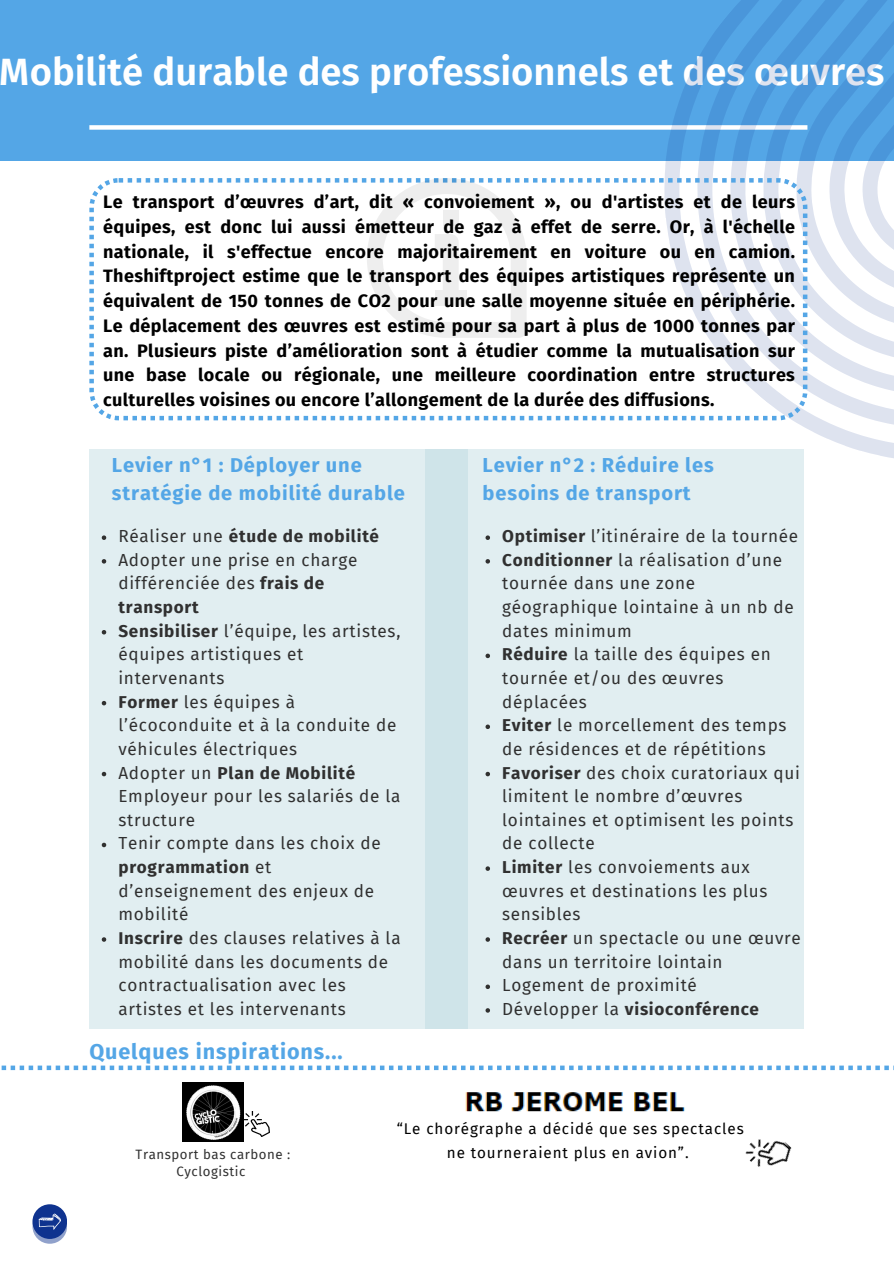
<style>
.page{position:relative;width:894px;height:1264px;background:#fff}
.page>*{position:absolute;margin:0;border:0;box-sizing:border-box;transform-origin:0 0}
.t1{font:600 38.1px "Fira Sans";color:#fff}
.t2{font:700 21.6px "Fira Sans";letter-spacing:.04em;color:#54a6e6}
.t3{font:700 20.1px/28.2px "Fira Sans";letter-spacing:.04em;color:#54a6e6}
.t4{font:700 18px/24.8px "Fira Sans";letter-spacing:.02em;color:#000;text-align:justify}
.t5{font:17.1px/23.7px "Fira Sans";letter-spacing:.04em;color:#303030}
.t6{font:700 17.1px "Fira Sans";letter-spacing:.04em;color:#303030}
.t7{font:15.15px/23.2px "Fira Sans";letter-spacing:.06em;color:#000;text-align:center}
.t8{font:13.2px/17.5px "Fira Sans";letter-spacing:.04em;color:#303030;text-align:center}
.s1{font-weight:700}
.s2{font-weight:400}
</style>
<div class="page">
<div style="left:0;top:0;width:893px;height:161px;background:#54a6e6"></div>
<div style="left:89px;top:125px;width:718px;height:5px;background:#fff"></div>
<svg style="left:646px;top:71px;width:247px;height:387px"></svg>
<svg style="left:692px;top:0;width:201px;height:433px"></svg>
<svg style="left:89px;top:178px;width:718px;height:242px"></svg>
<svg style="left:366px;top:178px;width:160px;height:160px"></svg>
<div style="left:434px;top:290px;width:32px;height:16px;background:#eee"></div>
<div style="left:442px;top:210px;width:16px;height:16px;background:#eee"></div>
<svg style="left:2px;top:1065px;width:887px;height:5px"></svg>
<div style="left:89px;top:449px;width:379px;height:579px;background:#e1eef1"></div>
<div style="left:425px;top:449px;width:379px;height:579px;background:linear-gradient(to right,#daeaee,#e4f0f3)"></div>
<svg style="left:102px;top:535px;width:4px;height:5px"></svg>
<svg style="left:102px;top:559px;width:4px;height:4px"></svg>
<svg style="left:102px;top:630px;width:4px;height:4px"></svg>
<svg style="left:102px;top:701px;width:4px;height:4px"></svg>
<svg style="left:102px;top:771px;width:4px;height:5px"></svg>
<svg style="left:102px;top:842px;width:4px;height:5px"></svg>
<svg style="left:102px;top:937px;width:4px;height:4px"></svg>
<svg style="left:485px;top:535px;width:5px;height:5px"></svg>
<svg style="left:485px;top:559px;width:5px;height:4px"></svg>
<svg style="left:485px;top:653px;width:5px;height:5px"></svg>
<svg style="left:485px;top:724px;width:5px;height:5px"></svg>
<svg style="left:485px;top:771px;width:5px;height:5px"></svg>
<svg style="left:485px;top:866px;width:5px;height:4px"></svg>
<svg style="left:485px;top:937px;width:5px;height:4px"></svg>
<svg style="left:485px;top:984px;width:5px;height:5px"></svg>
<svg style="left:485px;top:1008px;width:5px;height:4px"></svg>
<img style="left:182px;top:1082px;width:61px;height:58px">
<img style="left:243px;top:1111px;width:26px;height:25px">
<img style="left:465px;top:1092px;width:220px;height:20px">
<img style="left:745px;top:1139px;width:47px;height:28px">
<svg style="left:32px;top:1204px;width:35px;height:34px"></svg>
<svg style="left:32px;top:1208px;width:35px;height:35px"></svg>
<svg style="left:38px;top:1213px;width:23px;height:16px"></svg>
<h1 class="t1" style="left:0;top:49px;width:885px">Mobilité durable des professionnels et des œuvres</h1>
<p class="t4" style="left:103px;top:190px;width:693px">Le transport d’œuvres d’art, dit « convoiement », ou d'artistes et de leurs équipes, est donc lui aussi émetteur de gaz à effet de serre. Or, à l'échelle nationale, il s'effectue encore majoritairement en voiture ou en camion.<br>Theshiftproject estime que le transport des équipes artistiques représente un équivalent de 150 tonnes de CO2 pour une salle moyenne située en périphérie.<br>Le déplacement des œuvres est estimé pour sa part à plus de 1000 tonnes par an. Plusieurs piste d’amélioration sont à étudier comme la mutualisation sur une base locale ou régionale, une meilleure coordination entre structures culturelles voisines ou encore l’allongement de la durée des diffusions.</p>
<p class="t3" style="left:112px;top:451px;width:294px">Levier n°1 : Déployer une stratégie de mobilité durable</p>
<p class="t3" style="left:482px;top:451px;width:232px">Levier n°2 : Réduire les besoins de transport</p>
<p class="t5" style="left:502px;top:524px;width:297px"><span class="s1">Optimiser</span> l’itinéraire de la tournée</p>
<p class="t5" style="left:502px;top:548px;width:293px"><span class="s1">Conditionner</span> la réalisation d’une tournée dans une zone géographique lointaine à un nb de dates minimum</p>
<p class="t5" style="left:502px;top:642px;width:270px"><span class="s1">Réduire</span> la taille des équipes en tournée et/ou des œuvres déplacées</p>
<p class="t5" style="left:502px;top:713px;width:286px"><span class="s1">Eviter</span> le morcellement des temps de résidences et de répétitions</p>
<p class="t5" style="left:502px;top:761px;width:299px"><span class="s1">Favoriser</span> des choix curatoriaux qui limitent le nombre d’œuvres lointaines et optimisent les points de collecte</p>
<p class="t5" style="left:502px;top:855px;width:267px"><span class="s1">Limiter</span> les convoiements aux œuvres et destinations les plus sensibles</p>
<p class="t5" style="left:502px;top:926px;width:300px"><span class="s1">Recréer</span> un spectacle ou une œuvre dans un territoire lointain</p>
<p class="t5" style="left:502px;top:973px;width:196px">Logement de proximité</p>
<p class="t6" style="left:502px;top:998px;width:258px"><span class="s2">Développer la</span> visioconférence</p>
<p class="t6" style="left:118px;top:526px;width:262px"><span class="s2">Réaliser une</span> étude de mobilité</p>
<p class="t5" style="left:118px;top:548px;width:240px">Adopter une prise en charge différenciée des <span class="s1">frais de transport</span></p>
<h3 class="t5" style="left:118px;top:619px;width:283px"><span class="s1">Sensibiliser</span> l’équipe, les artistes, équipes artistiques et intervenants</h3>
<h2 class="t5" style="left:118px;top:690px;width:279px"><span class="s1">Former</span> les équipes à l’écoconduite et à la conduite de véhicules électriques</h2>
<h2 class="t5" style="left:118px;top:761px;width:283px">Adopter un <span class="s1">Plan de Mobilité<br></span>Employeur pour les salariés de la structure</h2>
<p class="t5" style="left:118px;top:831px;width:264px">Tenir compte dans les choix de <span class="s1">programmation</span> et d’enseignement des enjeux de mobilité</p>
<p class="t5" style="left:118px;top:926px;width:283px"><span class="s1">Inscrire</span> des clauses relatives à la mobilité dans les documents de contractualisation avec les artistes et les intervenants</p>
<p class="t2" style="left:89px;top:1038px;width:255px">Quelques inspirations...</p>
<p class="t8" style="left:136px;top:1145px;width:156px">Transport bas carbone :<br>Cyclogistic</p>
<p class="t7" style="left:396px;top:1117px;width:348px">“Le chorégraphe a décidé que ses spectacles ne tourneraient plus en avion”.</p>
</div>
